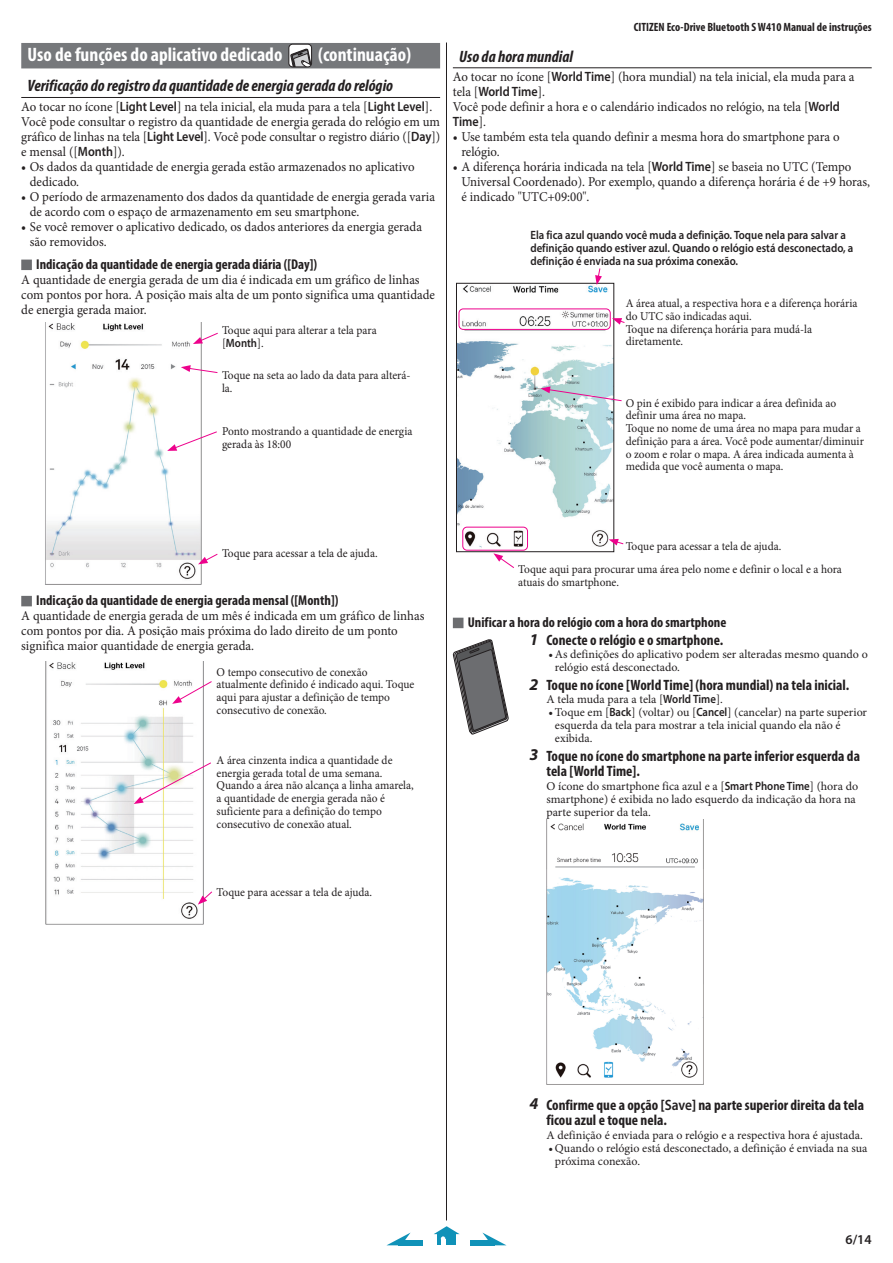
<style>
.page{position:relative;width:893px;height:1263px;background:#fff}
.page>*{position:absolute;margin:0;border:0;box-sizing:border-box;transform-origin:0 0}
.t1{font:700 condensed 19.5px "Myriad Pro";color:#fff}
.t2{font:italic 700 condensed 16.5px "Myriad Pro";color:#231f20}
.t3{font:700 condensed 15px/15.8px "Myriad Pro";color:#231f20}
.t4{font:700 condensed 14.25px "Myriad Pro";color:#231f20}
.t5{font:13.5px/15px "Minion Pro";color:#231f20;scale:.95 1}
.t6{font:600 13.5px "Myriad Pro";color:#231f20;scale:.9 1}
.t7{font:600 13.5px "Myriad Pro";color:#231f20}
.t8{font:12px/12.8px "Minion Pro";color:#231f20;scale:.95 1}
.t9{font:12px/12.8px "Minion Pro";color:#231f20}
.t10{font:600 12px/12.8px "Myriad Pro";color:#231f20;scale:.9 1}
.t11{font:700 condensed 12px "Myriad Pro";color:#231f20}
.s1{font-family:"Myriad Pro";font-weight:600}
.s2{font-family:"Minion Pro";font-weight:400}
.s3{font-style:italic;font-stretch:normal;font-size:16.5px}
.s4{font-weight:600;font-stretch:normal}
</style>
<div class="page">
<hr style="left:446px;top:43px;width:1px;height:1177px;background:#231f20">
<svg style="left:434px;top:1226px;width:26px;height:19px"></svg>
<div style="left:398px;top:1240px;width:24px;height:5px;background:#1092b8"></div>
<svg style="left:387px;top:1232px;width:24px;height:13px"></svg>
<div style="left:471px;top:1240px;width:24px;height:5px;background:#1092b8"></div>
<svg style="left:482px;top:1232px;width:24px;height:13px"></svg>
<hr style="left:453px;top:68px;width:419px;height:1px;background:#231f20">
<div style="left:453px;top:618px;width:10px;height:10px;background:#6c6d70"></div>
<img style="left:458px;top:285px;width:154px;height:264px">
<div style="left:456px;top:283px;width:158px;height:269px;border:1px solid #231f20"></div>
<svg style="left:595px;top:268px;width:7px;height:17px"></svg>
<svg style="left:609px;top:539px;width:15px;height:6px"></svg>
<svg style="left:612px;top:318px;width:13px;height:7px"></svg>
<svg style="left:541px;top:386px;width:81px;height:16px"></svg>
<svg style="left:493px;top:553px;width:21px;height:15px"></svg>
<div style="left:459px;top:308px;width:152px;height:22px;border:1px solid #ed028c;border-radius:4px"></div>
<div style="left:462px;top:527px;width:66px;height:24px;border:1px solid #ed028c;border-radius:4px"></div>
<img style="left:546px;top:820px;width:158px;height:265px">
<svg style="left:453px;top:639px;width:56px;height:96px"></svg>
<div style="left:21px;top:43px;width:419px;height:25px;background:#76787b"></div>
<hr style="left:21px;top:97px;width:419px;height:1px;background:#231f20">
<div style="left:21px;top:260px;width:11px;height:10px;background:#6c6d70"></div>
<div style="left:21px;top:596px;width:11px;height:10px;background:#6c6d70"></div>
<div style="left:289px;top:44px;width:23px;height:23px;background:#fff;border-radius:4px"></div>
<svg style="left:291px;top:49px;width:21px;height:18px"></svg>
<div style="left:288px;top:44px;width:24px;height:23px;border:1px solid #231f20;border-radius:4px"></div>
<img style="left:45px;top:322px;width:157px;height:262px">
<svg style="left:193px;top:332px;width:25px;height:12px"></svg>
<svg style="left:181px;top:365px;width:37px;height:8px"></svg>
<svg style="left:198px;top:553px;width:20px;height:11px"></svg>
<svg style="left:167px;top:431px;width:50px;height:20px"></svg>
<img style="left:46px;top:661px;width:157px;height:263px">
<svg style="left:172px;top:680px;width:40px;height:24px"></svg>
<svg style="left:198px;top:891px;width:15px;height:13px"></svg>
<svg style="left:134px;top:762px;width:77px;height:42px"></svg>
<h1 class="t1" style="left:28px;top:42px;width:256px">Uso de funções do aplicativo dedicado</h1>
<h1 class="t1" style="left:318px;top:42px;width:95px">(continuação)</h1>
<p class="t2" style="left:28px;top:76px;width:367px">Verificação do registro da quantidade de energia gerada do relógio</p>
<p class="t5" style="left:21px;top:99px;width:442px">Ao tocar no ícone [<span class="s1">Light Level</span>] na tela inicial, ela muda para a tela [<span class="s1">Light Level</span>].<br>Você pode consultar o registro da quantidade de energia gerada do relógio em um gráfico de linhas na tela [<span class="s1">Light Level</span>]. Você pode consultar o registro diário ([<span class="s1">Day</span>]) e mensal ([<span class="s1">Month</span>]).</p>
<p class="t5" style="left:30px;top:159px;width:407px;text-indent:-9px">• Os dados da quantidade de energia gerada estão armazenados no aplicativo dedicado.</p>
<p class="t5" style="left:30px;top:189px;width:428px;text-indent:-9px">• O período de armazenamento dos dados da quantidade de energia gerada varia de acordo com o espaço de armazenamento em seu smartphone.</p>
<p class="t5" style="left:30px;top:219px;width:414px;text-indent:-9px">• Se você remover o aplicativo dedicado, os dados anteriores da energia gerada são removidos.</p>
<p class="t4" style="left:36px;top:255px;width:282px">Indicação da quantidade de energia gerada diária ([Day])</p>
<p class="t5" style="left:21px;top:272px;width:437px">A quantidade de energia gerada de um dia é indicada em um gráfico de linhas com pontos por hora. A posição mais alta de um ponto significa uma quantidade de energia gerada maior.</p>
<p class="t8" style="left:222px;top:324px;width:164px">Toque aqui para alterar a tela para</p>
<p class="t10" style="left:222px;top:336px;width:48px"><span class="s2">[</span>Month<span class="s2">].</span></p>
<p class="t8" style="left:222px;top:369px;width:200px">Toque na seta ao lado da data para alterá&shy;la.</p>
<p class="t8" style="left:222px;top:425px;width:202px">Ponto mostrando a quantidade de energia gerada às 18:00</p>
<p class="t11" style="left:634px;top:20px;width:239px">CITIZEN Eco-Drive Bluetooth S W410 Manual de instruções</p>
<p class="t2" style="left:459px;top:46px;width:115px">Uso da hora mundial</p>
<p class="t5" style="left:453px;top:69px;width:424px">Ao tocar no ícone [<span class="s1">World Time</span>] (hora mundial) na tela inicial, ela muda para a</p>
<p class="t6" style="left:453px;top:83px;width:104px"><span class="s2">tela [</span>World Time<span class="s2">].</span></p>
<p class="t5" style="left:453px;top:99px;width:409px">Você pode definir a hora e o calendário indicados no relógio, na tela [<span class="s1">World</span></p>
<p class="t6" style="left:453px;top:113px;width:38px">Time<span class="s2">].</span></p>
<p class="t5" style="left:461px;top:129px;width:400px;text-indent:-9px">• Use também esta tela quando definir a mesma hora do smartphone para o relógio.</p>
<p class="t5" style="left:461px;top:159px;width:432px;text-indent:-8px">• A diferença horária indicada na tela [<span class="s1">World Time</span>] se baseia no UTC (Tempo<br>Universal Coordenado). Por exemplo, quando a diferença horária é de +9 horas, é indicado "UTC+09:00".</p>
<p class="t10" style="left:530px;top:229px;width:360px">Ela fica azul quando você muda a definição. Toque nela para salvar a definição quando estiver azul. Quando o relógio está desconectado, a definição é enviada na sua próxima conexão.</p>
<p class="t8" style="left:626px;top:297px;width:245px">A área atual, a respectiva hora e a diferença horária do UTC são indicadas aqui.<br>Toque na diferença horária para mudá-la diretamente.</p>
<p class="t8" style="left:626px;top:396px;width:252px">O pin é exibido para indicar a área definida ao definir uma área no mapa.<br>Toque no nome de uma área no mapa para mudar a definição para a área. Você pode aumentar/diminuir o zoom e rolar o mapa. A área indicada aumenta à medida que você aumenta o mapa.</p>
<p class="t8" style="left:222px;top:546px;width:165px">Toque para acessar a tela de ajuda.</p>
<p class="t4" style="left:36px;top:591px;width:304px">Indicação da quantidade de energia gerada mensal ([Month])</p>
<p class="t5" style="left:21px;top:609px;width:426px">A quantidade de energia gerada de um mês é indicada em um gráfico de linhas com pontos por dia. A posição mais próxima do lado direito de um ponto significa maior quantidade de energia gerada.</p>
<p class="t8" style="left:217px;top:665px;width:210px">O tempo consecutivo de conexão atualmente definido é indicado aqui. Toque aqui para ajustar a definição de tempo consecutivo de conexão.</p>
<p class="t8" style="left:217px;top:754px;width:209px">A área cinzenta indica a quantidade de energia gerada total de uma semana.<br>Quando a área não alcança a linha amarela, a quantidade de energia gerada não é suficiente para a definição do tempo consecutivo de conexão atual.</p>
<p class="t8" style="left:217px;top:886px;width:165px">Toque para acessar a tela de ajuda.</p>
<p class="t8" style="left:518px;top:535px;width:342px;line-height:23.1px;text-indent:107px">Toque para acessar a tela de ajuda.<br>Toque aqui para procurar uma área pelo nome e definir o local e a hora</p>
<p class="t8" style="left:518px;top:576px;width:107px">atuais do smartphone.</p>
<p class="t4" style="left:468px;top:613px;width:260px">Unificar a hora do relógio com a hora do smartphone</p>
<p class="t3" style="left:529px;top:632px;width:195px"><span class="s3">1</span> Conecte o relógio e o smartphone.</p>
<p class="t9" style="left:555px;top:648px;width:314px;text-indent:-6px">•As definições do aplicativo podem ser alteradas mesmo quando o relógio está desconectado.</p>
<p class="t3" style="left:529px;top:677px;width:321px"><span class="s3">2</span> Toque no ícone [World Time] (hora mundial) na tela inicial.</p>
<p class="t9" style="left:546px;top:693px;width:178px">A tela muda para a tela [<span class="s1">World Time</span>].</p>
<p class="t9" style="left:555px;top:706px;width:314px;text-indent:-6px">•Toque em [<span class="s1">Back</span>] (voltar) ou [<span class="s1">Cancel</span>] (cancelar) na parte superior esquerda da tela para mostrar a tela inicial quando ela não é exibida.</p>
<p class="t3" style="left:546px;top:747px;width:315px;text-indent:-17px"><span class="s3">3</span> Toque no ícone do smartphone na parte inferior esquerda da tela [World Time].</p>
<p class="t9" style="left:546px;top:780px;width:313px">O ícone do smartphone fica azul e a [<span class="s1">Smart Phone Time</span>] (hora do smartphone) é exibida no lado esquerdo da indicação da hora na parte superior da tela.</p>
<p class="t3" style="left:546px;top:1096px;width:319px;text-indent:-17px"><span class="s3">4</span> Confirme que a opção [<span class="s4">Save</span>] na parte superior direita da tela ficou azul e toque nela.</p>
<p class="t9" style="left:546px;top:1129px;width:318px">A definição é enviada para o relógio e a respectiva hora é ajustada.</p>
<p class="t9" style="left:555px;top:1142px;width:314px;text-indent:-6px">•Quando o relógio está desconectado, a definição é enviada na sua próxima conexão.</p>
<p class="t7" style="left:845px;top:1231px;width:28px">6/14</p>
</div>
